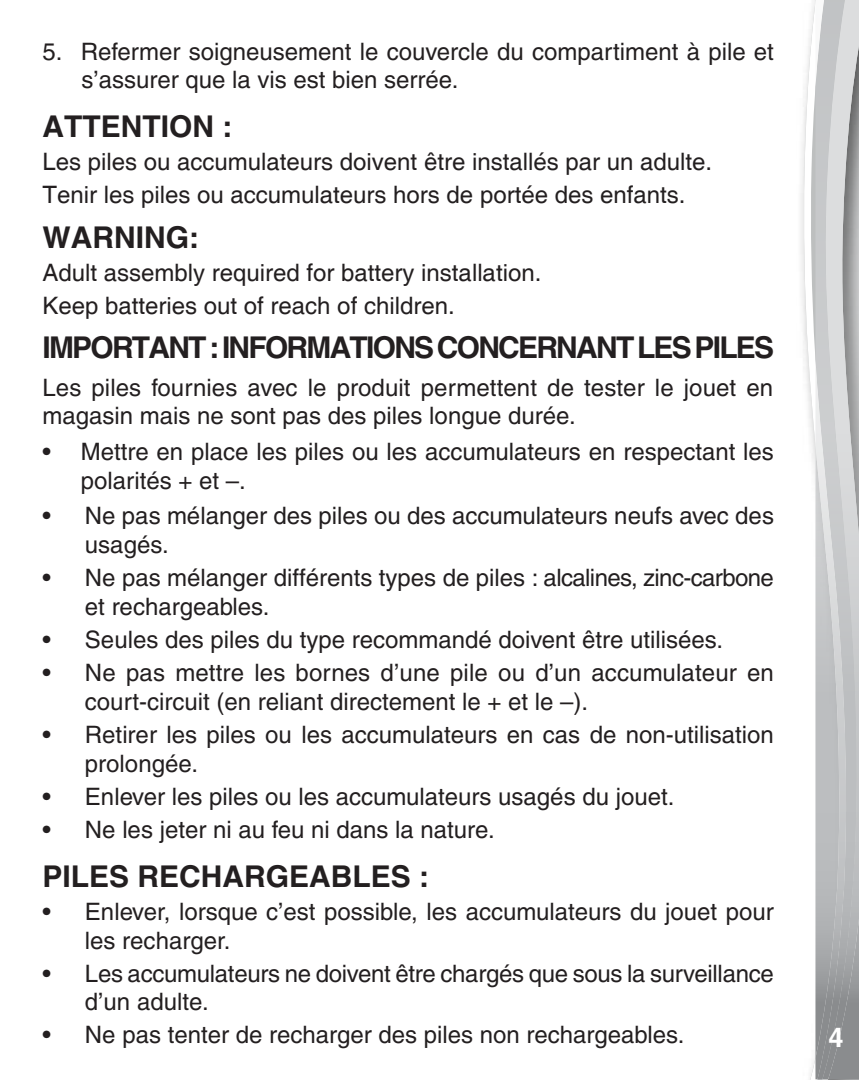
<style>
.page{position:relative;width:859px;height:1080px;background:#fff}
.page>*{position:absolute;margin:0;border:0;box-sizing:border-box;transform-origin:0 0}
.Subhead_1{font:700 30px "Helvetica";letter-spacing:-.06em;color:#231f20}
.Subhead_1-2{font:700 30px "Helvetica";color:#231f20}
.t1{font:700 27px "Helvetica";color:#fff}
.body_text_2{font:500 24px/28.8px "Helvetica";color:#231f20}
.Subhead_1-3{font:24px "Helvetica";color:#231f20}
.Wu_General{font:500 24px/28.8px "Helvetica";color:#231f20}
</style>
<div class="page">
<svg style="left:803px;top:0;width:12px;height:1080px"></svg>
<svg style="left:815px;top:1079px;width:13px;height:1px"></svg>
<img style="left:858px;top:0;width:1px;height:1079px">
<img style="left:848px;top:0;width:10px;height:1079px">
<img style="left:815px;top:0;width:33px;height:1079px">
<p class="Wu_General" style="left:81px;top:37px;width:694px;text-indent:-39px">5. Refermer soigneusement le couvercle du compartiment à pile et s’assurer que la vis est bien serrée.</p>
<p class="Subhead_1-2" style="left:42px;top:108px;width:191px">ATTENTION :</p>
<p class="Subhead_1-3" style="left:42px;top:148px;width:671px">Les piles ou accumulateurs doivent être installés par un adulte.</p>
<p class="Subhead_1-3" style="left:42px;top:181px;width:644px">Tenir les piles ou accumulateurs hors de portée des enfants.</p>
<p class="Subhead_1-2" style="left:42px;top:219px;width:158px">WARNING:</p>
<p class="Subhead_1-3" style="left:42px;top:258px;width:500px">Adult assembly required for battery installation.</p>
<p class="Subhead_1-3" style="left:42px;top:291px;width:414px">Keep batteries out of reach of children.</p>
<p class="Subhead_1" style="left:42px;top:329px;width:733px">IMPORTANT : INFORMATIONS CONCERNANT LES PILES</p>
<p class="body_text_2" style="left:42px;top:373px;width:732px">Les piles fournies avec le produit permettent de tester le jouet en magasin mais ne sont pas des piles longue durée.</p>
<p class="body_text_2" style="left:81px;top:437px;width:695px;text-indent:-38px">• Mettre en place les piles ou les accumulateurs en respectant les polarités + et –.</p>
<p class="body_text_2" style="left:85px;top:502px;width:690px;text-indent:-43px">• Ne pas mélanger des piles ou des accumulateurs neufs avec des usagés.</p>
<p class="body_text_2" style="left:85px;top:563px;width:690px;text-indent:-43px">• Ne pas mélanger différents types de piles : alcalines, zinc-carbone et rechargeables.</p>
<p class="body_text_2" style="left:42px;top:625px;width:682px">• Seules des piles du type recommandé doivent être utilisées.</p>
<p class="body_text_2" style="left:85px;top:658px;width:690px;text-indent:-43px">• Ne pas mettre les bornes d’une pile ou d’un accumulateur en court-circuit (en reliant directement le + et le –).</p>
<p class="body_text_2" style="left:85px;top:720px;width:690px;text-indent:-43px">• Retirer les piles ou les accumulateurs en cas de non-utilisation prolongée.</p>
<p class="body_text_2" style="left:42px;top:782px;width:633px">• Enlever les piles ou les accumulateurs usagés du jouet.</p>
<p class="body_text_2" style="left:42px;top:815px;width:454px">• Ne les jeter ni au feu ni dans la nature.</p>
<p class="Subhead_1-2" style="left:42px;top:858px;width:388px">PILES RECHARGEABLES :</p>
<p class="body_text_2" style="left:85px;top:897px;width:690px;text-indent:-43px">• Enlever, lorsque c’est possible, les accumulateurs du jouet pour les recharger.</p>
<p class="body_text_2" style="left:85px;top:959px;width:690px;text-indent:-43px">• Les accumulateurs ne doivent être chargés que sous la surveillance d’un adulte.</p>
<p class="body_text_2" style="left:42px;top:1021px;width:643px">• Ne pas tenter de recharger des piles non rechargeables.</p>
<p class="t1" style="left:828px;top:1021px;width:17px">4</p>
</div>
